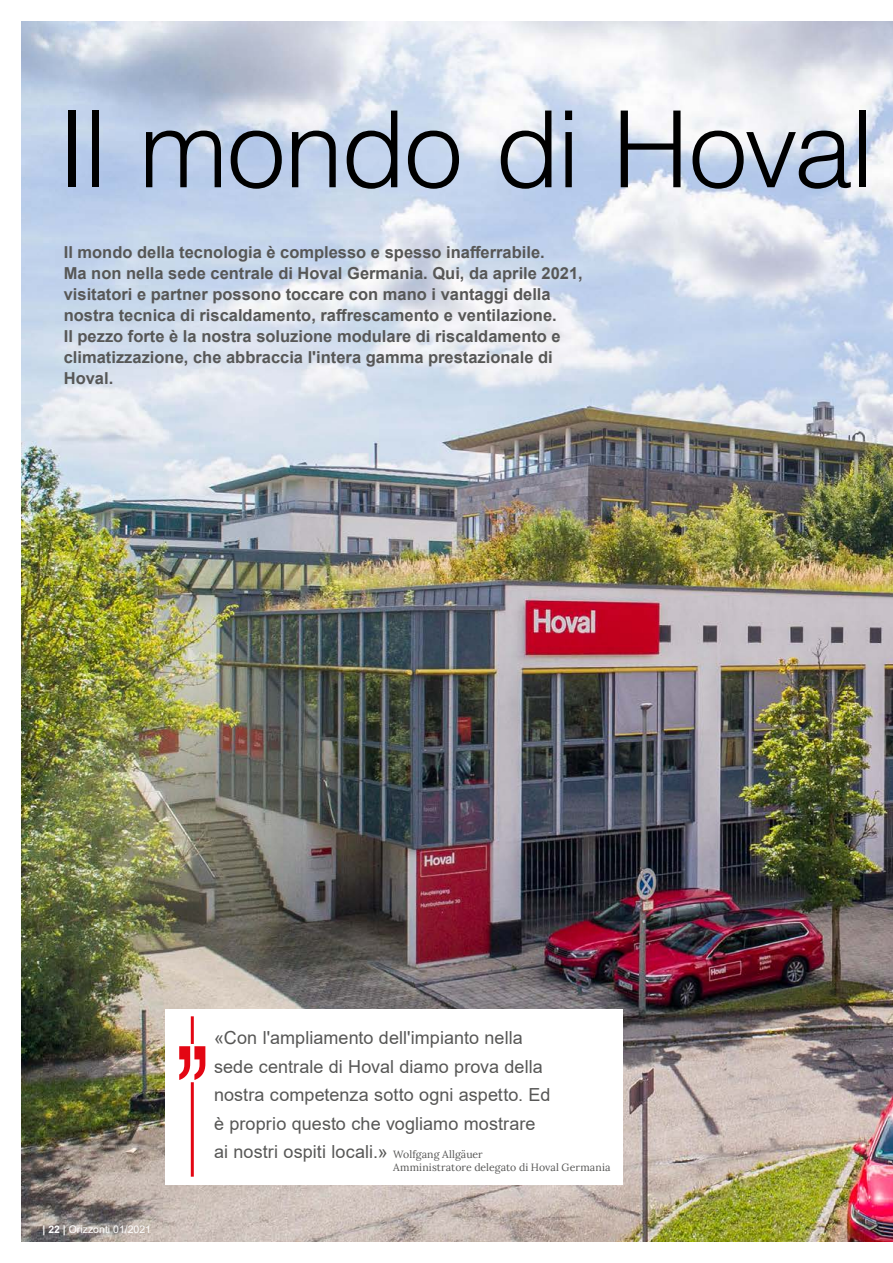
<style>
.page{position:relative;width:893px;height:1263px;background:#fff}
.page>*{position:absolute;margin:0;border:0;box-sizing:border-box;transform-origin:0 0}
.t1{font:300 106.5px "Helvetica";letter-spacing:-.025em;color:#000}
.t2{font:18px/28.5px "Arial";letter-spacing:.005em;color:#575756}
.t3{font:700 16.5px/21px "Arial";color:#575756}
.t4{font:10.5px "Lora";letter-spacing:.01em;color:#575756}
.t5{font:10.5px "Arial";color:#fff}
.s1{font-weight:700}
.s2{font-family:"Lora";font-size:10.5px}
</style>
<div class="page">
<img style="left:21px;top:21px;width:872px;height:1221px">
<div style="left:165px;top:1009px;width:457px;height:175px;background:#fff"></div>
<hr style="left:191px;top:1082px;width:3px;height:95px;background:#e30613">
<svg style="left:179px;top:1046px;width:26px;height:34px"></svg>
<hr style="left:191px;top:1016px;width:3px;height:28px;background:#e30613">
<h1 class="t1" style="left:57px;top:83px;width:818px">Il mondo di Hoval</h1>
<p class="t3" style="left:64px;top:241px;width:521px">Il mondo della tecnologia è complesso e spesso inafferrabile.<br>Ma non nella sede centrale di Hoval Germania. Qui, da aprile 2021, visitatori e partner possono toccare con mano i vantaggi della nostra tecnica di riscaldamento, raffrescamento e ventilazione.<br>Il pezzo forte è la nostra soluzione modulare di riscaldamento e climatizzazione, che abbraccia l'intera gamma prestazionale di Hoval.</p>
<p class="t5" style="left:43px;top:1222px;width:110px"><span class="s1">| 22 |</span> Orizzonti 01/2021</p>
<p class="t2" style="left:214px;top:1023px;width:338px">«Con l'ampliamento dell'impianto nella sede centrale di Hoval diamo prova della nostra competenza sotto ogni aspetto. Ed è proprio questo che vogliamo mostrare ai nostri ospiti locali.» <span class="s2">Wolfgang Allgäuer</span></p>
<p class="t4" style="left:393px;top:1160px;width:219px">Amministratore delegato di Hoval Germania</p>
</div>
